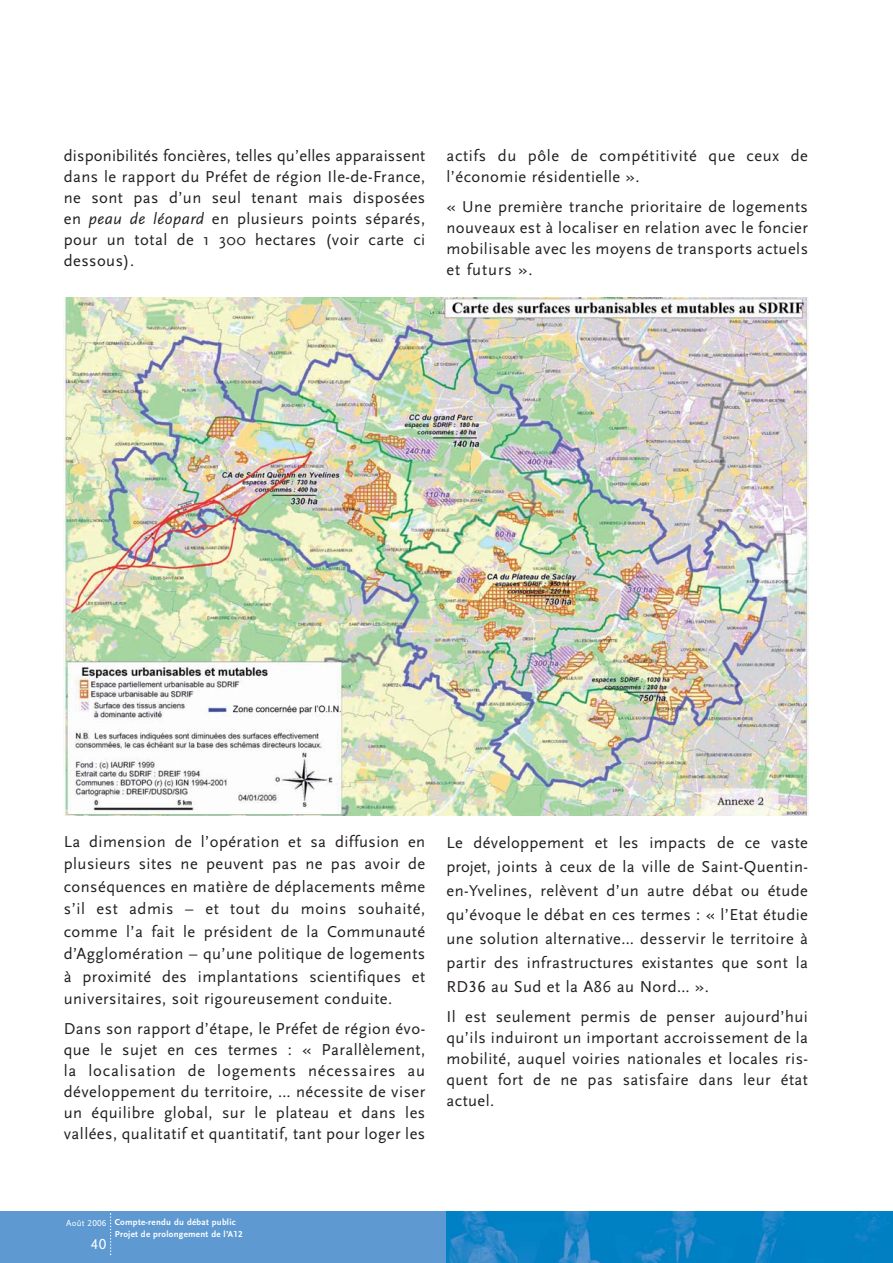
<style>
.page{position:relative;width:893px;height:1263px;background:#fff}
.page>*{position:absolute;margin:0;border:0;box-sizing:border-box;transform-origin:0 0}
.t1{font:16.5px/21px "Scala Sans";letter-spacing:.03em;color:#231f20;text-align:justify}
.t2{font:15px "Scala Sans Caps";color:#fff}
.t3{font:700 9px/12px "Scala Sans";letter-spacing:.03em;color:#fff}
.t4{font:9px "Scala Sans";color:#fff}
.s1{font-style:italic}
.s2{font-family:"Scala Sans Caps"}
.s3{font-family:"Scala Sans Figures"}
</style>
<div class="page">
<img style="left:64px;top:297px;width:744px;height:519px">
<div style="left:0;top:1212px;width:893px;height:51px;background:#5e99d1"></div>
<img style="left:446px;top:1212px;width:447px;height:51px">
<svg style="left:110px;top:1213px;width:1px;height:42px"></svg>
<p class="t1" style="left:64px;top:146px;width:363px">disponibilités foncières, telles qu’elles apparaissent dans le rapport du Préfet de région Ile-de-France, ne sont pas d’un seul tenant mais disposées en <span class="s1">peau de léopard</span> en plusieurs points séparés, pour un total de 1 300 hectares (voir carte ci dessous).</p>
<p class="t1" style="left:446px;top:146px;width:363px">actifs du pôle de compétitivité que ceux de l’économie résidentielle ».</p>
<p class="t1" style="left:446px;top:197px;width:363px">« Une première tranche prioritaire de logements nouveaux est à localiser en relation avec le foncier mobilisable avec les moyens de transports actuels et futurs ».</p>
<p class="t1" style="left:64px;top:830px;width:363px;line-height:22.5px">La dimension de l’opération et sa diffusion en plusieurs sites ne peuvent pas ne pas avoir de conséquences en matière de déplacements même s’il est admis – et tout du moins souhaité, comme l’a fait le président de la Communauté d’Agglomération – qu’une politique de logements à proximité des implantations scientifiques et universitaires, soit rigoureusement conduite.</p>
<p class="t1" style="left:64px;top:1019px;width:363px">Dans son rapport d’étape, le Préfet de région évo&shy;que le sujet en ces termes : « Parallèlement, la localisation de logements nécessaires au développement du territoire, … nécessite de viser un équilibre global, sur le plateau et dans les vallées, qualitatif et quantitatif, tant pour loger les</p>
<p class="t1" style="left:446px;top:831px;width:363px;line-height:24px">Le développement et les impacts de ce vaste projet, joints à ceux de la ville de Saint-Quentin&shy;en-Yvelines, relèvent d’un autre débat ou étude qu’évoque le débat en ces termes : « l’Etat étudie une solution alternative… desservir le territoire à partir des infrastructures existantes que sont la RD<span class="s2">36</span> au Sud et la A86 au Nord… ».</p>
<p class="t1" style="left:446px;top:1007px;width:363px">Il est seulement permis de penser aujourd’hui qu’ils induiront un important accroissement de la mobilité, auquel voiries nationales et locales ris&shy;quent fort de ne pas satisfaire dans leur état actuel.</p>
<p class="t4" style="left:66px;top:1218px;width:42px">Août <span class="s2">2006</span></p>
<p class="t2" style="left:91px;top:1235px;width:17px">40</p>
<p class="t3" style="left:115px;top:1217px;width:129px">Compte-rendu du débat public<br>Projet de prolongement de l’A<span class="s3">12</span></p>
</div>
